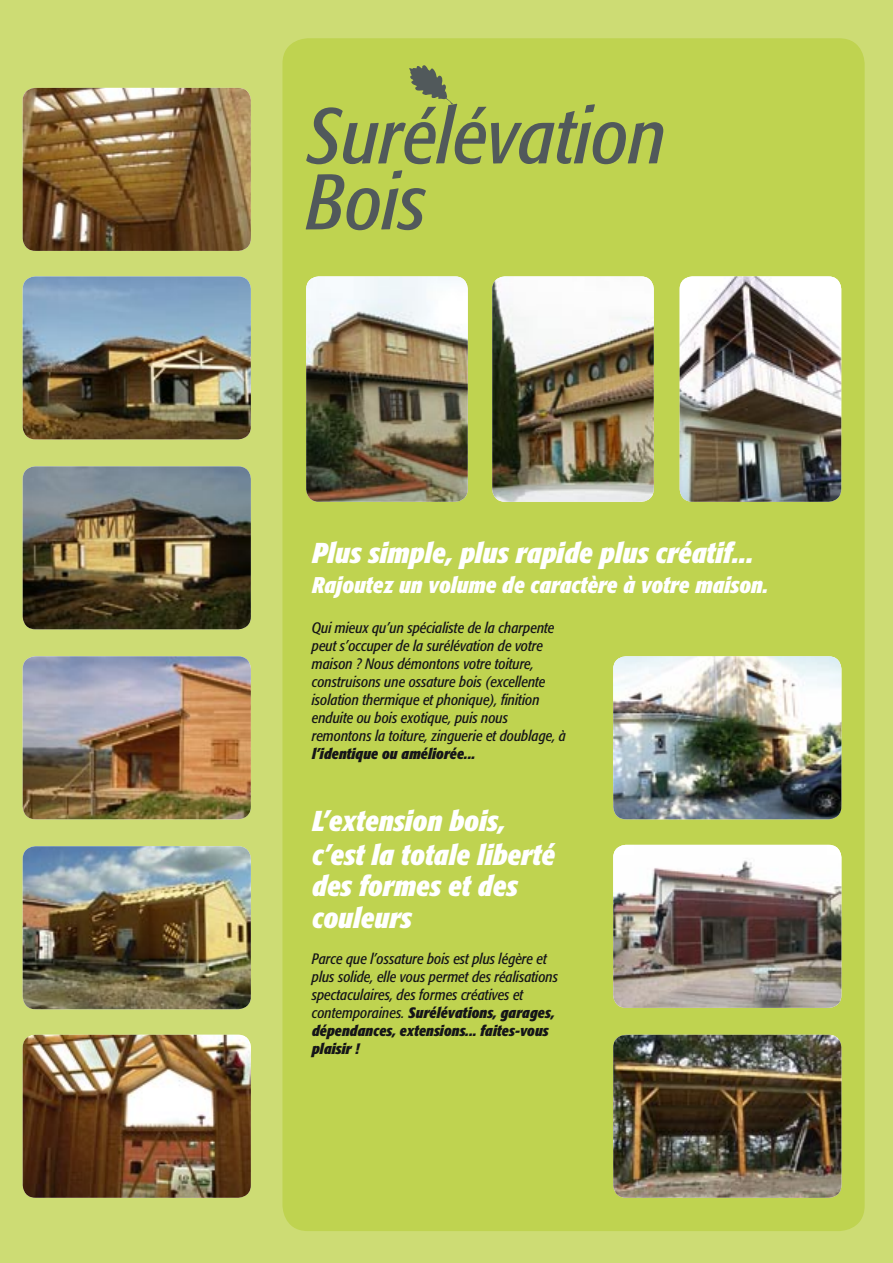
<style>
.page{position:relative;width:893px;height:1263px;background:#cddc74}
.page>*{position:absolute;margin:0;border:0;box-sizing:border-box;transform-origin:0 0}
.t1{font:italic condensed 78px "Formata";color:#51595b}
.t2{font:italic 700 condensed 28.5px/34.2px "Formata";color:#fff}
.t3{font:italic 700 condensed 22.5px "Formata";color:#fff}
.t4{font:italic condensed 15px/18px "Formata";color:#151518}
.s1{font-weight:700}
</style>
<div class="page">
<div style="left:282px;top:38px;width:583px;height:1193px;background:#bfd350"></div>
<img style="left:306px;top:276px;width:162px;height:226px">
<img style="left:492px;top:276px;width:162px;height:226px">
<img style="left:23px;top:276px;width:228px;height:163px">
<img style="left:23px;top:88px;width:228px;height:163px">
<img style="left:23px;top:466px;width:228px;height:163px">
<img style="left:23px;top:656px;width:228px;height:163px">
<img style="left:23px;top:846px;width:228px;height:163px">
<img style="left:23px;top:1035px;width:228px;height:163px">
<img style="left:680px;top:276px;width:161px;height:226px">
<img style="left:613px;top:656px;width:228px;height:163px">
<img style="left:613px;top:1035px;width:228px;height:163px">
<img style="left:613px;top:845px;width:228px;height:163px">
<svg style="left:409px;top:63px;width:44px;height:45px;background:#92a254"></svg>
<p class="t1" style="left:306px;top:90px;width:361px">Surélévation</p>
<p class="t1" style="left:306px;top:156px;width:122px">Bois</p>
<p class="t2" style="left:312px;top:536px;width:443px">Plus simple, plus rapide plus créatif...</p>
<p class="t3" style="left:312px;top:572px;width:458px">Rajoutez un volume de caractère à votre maison.</p>
<p class="t4" style="left:312px;top:618px;width:256px">Qui mieux qu’un spécialiste de la charpente peut s’occuper de la surélévation de votre maison ? Nous démontons votre toiture, construisons une ossature bois (excellente isolation thermique et phonique), finition enduite ou bois exotique, puis nous remontons la toiture, zinguerie et doublage, à <span class="s1">l’identique ou améliorée...</span></p>
<p class="t2" style="left:312px;top:803px;width:244px">L’extension bois, c’est la totale liberté</p>
<p class="t2" style="left:312px;top:870px;width:207px;line-height:31.5px">des formes et des couleurs</p>
<p class="t4" style="left:312px;top:950px;width:248px">Parce que l’ossature bois est plus légère et plus solide, elle vous permet des réalisations spectaculaires, des formes créatives et contemporaines. <span class="s1">Surélévations, garages, dépendances, extensions... faites-vous plaisir !</span></p>
</div>
